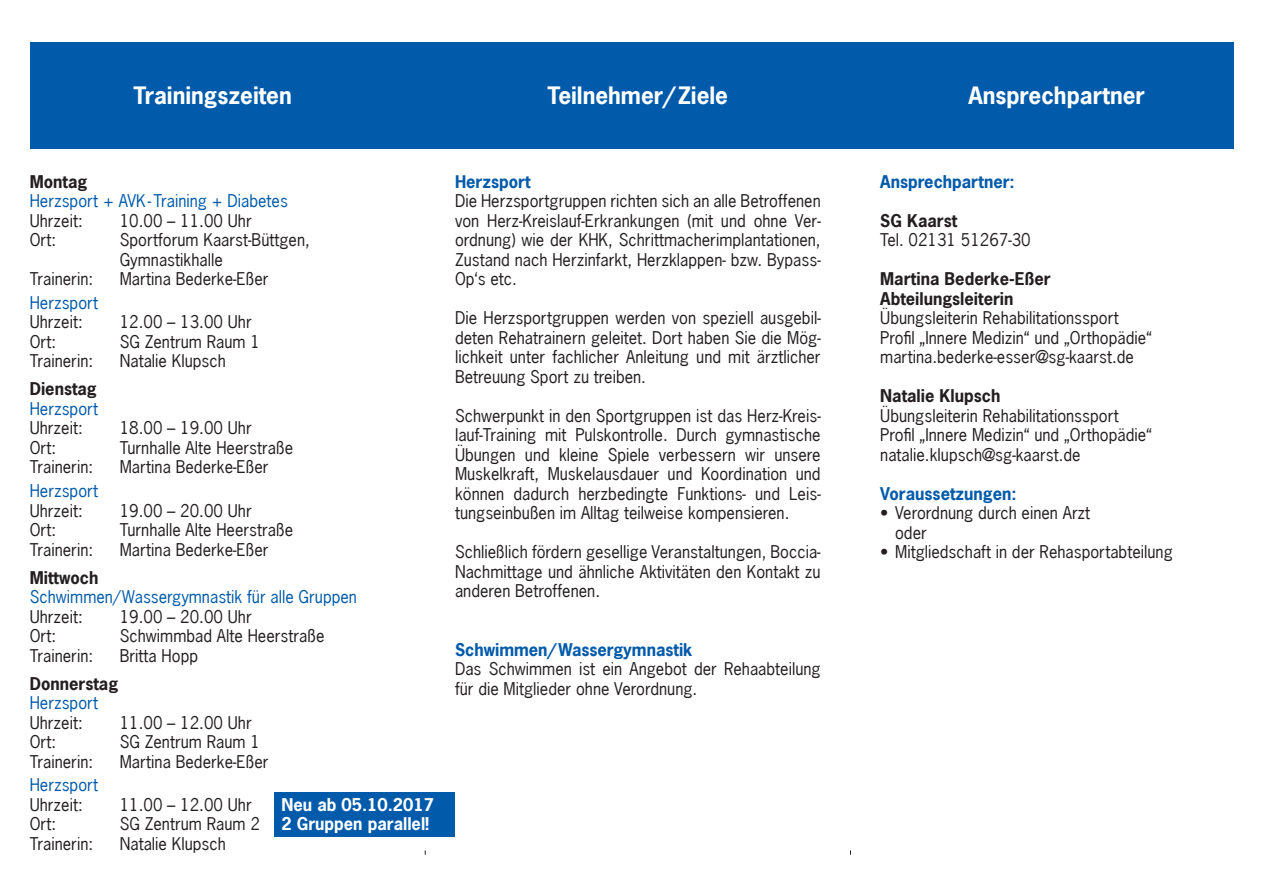
<style>
.page{position:relative;width:1263px;height:893px;background:#fff}
.page>*{position:absolute;margin:0;border:0;box-sizing:border-box;transform-origin:0 0}
.t1{font:700 22.5px "News Gothic LT";color:#fff}
.t2{font:16.5px/19.5px "News Gothic LT";color:#231f20;text-align:justify}
.t3{font:16.5px "News Gothic LT";color:#015aaa}
.t4{font:700 16.5px "News Gothic LT";color:#231f20}
.t5{font:700 16.5px "News Gothic LT";color:#015aaa}
.t6{font:700 16.5px/19.5px "News Gothic LT";color:#fff}
</style>
<div class="page">
<div style="left:30px;top:43px;width:1203px;height:106px;background:#015aaa"></div>
<div style="left:274px;top:792px;width:181px;height:45px;background:#015aaa"></div>
<p class="t1" style="left:133px;top:81px;width:160px">Trainingszeiten</p>
<p class="t1" style="left:548px;top:81px;width:182px">Teilnehmer/Ziele</p>
<p class="t1" style="left:968px;top:81px;width:178px">Ansprechpartner</p>
<p class="t4" style="left:30px;top:170px;width:59px">Montag</p>
<p class="t3" style="left:30px;top:190px;width:260px">Herzsport + AVK-Training + Diabetes</p>
<p class="t2" style="left:30px;top:210px;width:54px">Uhrzeit:</p>
<p class="t2" style="left:120px;top:210px;width:133px">10.00 – 11.00 Uhr</p>
<p class="t2" style="left:30px;top:230px;width:28px">Ort:</p>
<p class="t2" style="left:120px;top:230px;width:192px">Sportforum Kaarst-Büttgen,<br>Gymnastikhalle</p>
<p class="t2" style="left:30px;top:269px;width:65px">Trainerin:</p>
<p class="t2" style="left:120px;top:269px;width:150px">Martina Bederke-Eßer</p>
<p class="t3" style="left:30px;top:292px;width:70px">Herzsport</p>
<p class="t2" style="left:30px;top:312px;width:54px">Uhrzeit:</p>
<p class="t2" style="left:120px;top:312px;width:133px">12.00 – 13.00 Uhr</p>
<p class="t2" style="left:30px;top:332px;width:28px">Ort:</p>
<p class="t2" style="left:120px;top:332px;width:142px">SG Zentrum Raum 1</p>
<p class="t2" style="left:30px;top:351px;width:65px">Trainerin:</p>
<p class="t2" style="left:120px;top:351px;width:108px">Natalie Klupsch</p>
<p class="t4" style="left:30px;top:378px;width:69px">Dienstag</p>
<p class="t3" style="left:30px;top:398px;width:70px">Herzsport</p>
<p class="t2" style="left:30px;top:418px;width:54px">Uhrzeit:</p>
<p class="t2" style="left:120px;top:418px;width:133px">18.00 – 19.00 Uhr</p>
<p class="t2" style="left:30px;top:438px;width:28px">Ort:</p>
<p class="t2" style="left:120px;top:438px;width:175px">Turnhalle Alte Heerstraße</p>
<p class="t2" style="left:30px;top:457px;width:65px">Trainerin:</p>
<p class="t2" style="left:120px;top:457px;width:150px">Martina Bederke-Eßer</p>
<p class="t3" style="left:30px;top:480px;width:70px">Herzsport</p>
<p class="t2" style="left:30px;top:500px;width:54px">Uhrzeit:</p>
<p class="t2" style="left:120px;top:500px;width:133px">19.00 – 20.00 Uhr</p>
<p class="t2" style="left:30px;top:520px;width:28px">Ort:</p>
<p class="t2" style="left:120px;top:520px;width:175px">Turnhalle Alte Heerstraße</p>
<p class="t2" style="left:30px;top:539px;width:65px">Trainerin:</p>
<p class="t2" style="left:120px;top:539px;width:150px">Martina Bederke-Eßer</p>
<p class="t4" style="left:30px;top:566px;width:70px">Mittwoch</p>
<p class="t3" style="left:30px;top:586px;width:329px">Schwimmen/Wassergymnastik für alle Gruppen</p>
<p class="t2" style="left:30px;top:607px;width:54px">Uhrzeit:</p>
<p class="t2" style="left:120px;top:607px;width:133px">19.00 – 20.00 Uhr</p>
<p class="t2" style="left:30px;top:626px;width:28px">Ort:</p>
<p class="t2" style="left:120px;top:626px;width:206px">Schwimmbad Alte Heerstraße</p>
<p class="t2" style="left:30px;top:646px;width:65px">Trainerin:</p>
<p class="t2" style="left:120px;top:646px;width:80px">Britta Hopp</p>
<p class="t4" style="left:30px;top:672px;width:90px">Donnerstag</p>
<p class="t3" style="left:30px;top:692px;width:70px">Herzsport</p>
<p class="t2" style="left:30px;top:713px;width:54px">Uhrzeit:</p>
<p class="t2" style="left:120px;top:713px;width:133px">11.00 – 12.00 Uhr</p>
<p class="t2" style="left:30px;top:732px;width:28px">Ort:</p>
<p class="t2" style="left:120px;top:732px;width:142px">SG Zentrum Raum 1</p>
<p class="t2" style="left:30px;top:752px;width:65px">Trainerin:</p>
<p class="t2" style="left:120px;top:752px;width:150px">Martina Bederke-Eßer</p>
<p class="t3" style="left:30px;top:775px;width:70px">Herzsport</p>
<p class="t2" style="left:30px;top:795px;width:54px">Uhrzeit:</p>
<p class="t2" style="left:120px;top:795px;width:133px">11.00 – 12.00 Uhr</p>
<p class="t2" style="left:30px;top:814px;width:28px">Ort:</p>
<p class="t2" style="left:120px;top:814px;width:142px">SG Zentrum Raum 2</p>
<p class="t2" style="left:30px;top:834px;width:65px">Trainerin:</p>
<p class="t2" style="left:120px;top:834px;width:108px">Natalie Klupsch</p>
<p class="t6" style="left:281px;top:794px;width:154px">Neu ab 05.10.2017<br>2 Gruppen parallel!</p>
<p class="t5" style="left:455px;top:170px;width:77px">Herzsport</p>
<p class="t2" style="left:455px;top:191px;width:367px">Die Herzsportgruppen richten sich an alle Betroffenen von Herz-Kreislauf-Erkrankungen (mit und ohne Ver&shy;ordnung) wie der KHK, Schrittmacherimplantationen, Zustand nach Herzinfarkt, Herzklappen- bzw. Bypass-Op‘s etc.</p>
<p class="t2" style="left:455px;top:308px;width:367px">Die Herzsportgruppen werden von speziell ausgebil&shy;deten Rehatrainern geleitet. Dort haben Sie die Mög&shy;lichkeit unter fachlicher Anleitung und mit ärztlicher Betreuung Sport zu treiben.</p>
<p class="t2" style="left:455px;top:405px;width:367px">Schwerpunkt in den Sportgruppen ist das Herz-Kreis&shy;lauf-Training mit Pulskontrolle. Durch gymnastische Übungen und kleine Spiele verbessern wir unsere Muskelkraft, Muskelausdauer und Koordination und können dadurch herzbedingte Funktions- und Leis&shy;tungseinbußen im Alltag teilweise kompensieren.</p>
<p class="t2" style="left:455px;top:542px;width:367px">Schließlich fördern gesellige Veranstaltungen, Boccia-Nachmittage und ähnliche Aktivitäten den Kontakt zu anderen Betroffenen.</p>
<p class="t5" style="left:455px;top:638px;width:239px">Schwimmen/Wassergymnastik</p>
<p class="t2" style="left:455px;top:659px;width:367px">Das Schwimmen ist ein Angebot der Rehaabteilung für die Mitglieder ohne Verordnung.</p>
<p class="t5" style="left:880px;top:170px;width:136px">Ansprechpartner:</p>
<p class="t4" style="left:880px;top:209px;width:79px">SG Kaarst</p>
<p class="t2" style="left:880px;top:230px;width:152px">Tel. 02131 51267-30</p>
<p class="t4" style="left:880px;top:268px;width:172px">Martina Bederke-Eßer</p>
<p class="t4" style="left:880px;top:287px;width:135px">Abteilungsleiterin</p>
<p class="t2" style="left:880px;top:308px;width:240px">Übungsleiterin Rehabilitationssport</p>
<p class="t2" style="left:880px;top:327px;width:273px">Profil „Innere Medizin“ und „Orthopädie“</p>
<p class="t2" style="left:880px;top:347px;width:255px">martina.bederke-esser@sg-kaarst.de</p>
<p class="t4" style="left:880px;top:385px;width:122px">Natalie Klupsch</p>
<p class="t2" style="left:880px;top:405px;width:240px">Übungsleiterin Rehabilitationssport</p>
<p class="t2" style="left:880px;top:425px;width:273px">Profil „Innere Medizin“ und „Orthopädie“</p>
<p class="t2" style="left:880px;top:444px;width:202px">natalie.klupsch@sg-kaarst.de</p>
<p class="t5" style="left:880px;top:482px;width:138px">Voraussetzungen:</p>
<p class="t2" style="left:880px;top:503px;width:212px">• Verordnung durch einen Arzt</p>
<p class="t2" style="left:895px;top:522px;width:33px">oder</p>
<p class="t2" style="left:880px;top:542px;width:294px">• Mitgliedschaft in der Rehasportabteilung</p>
</div>
